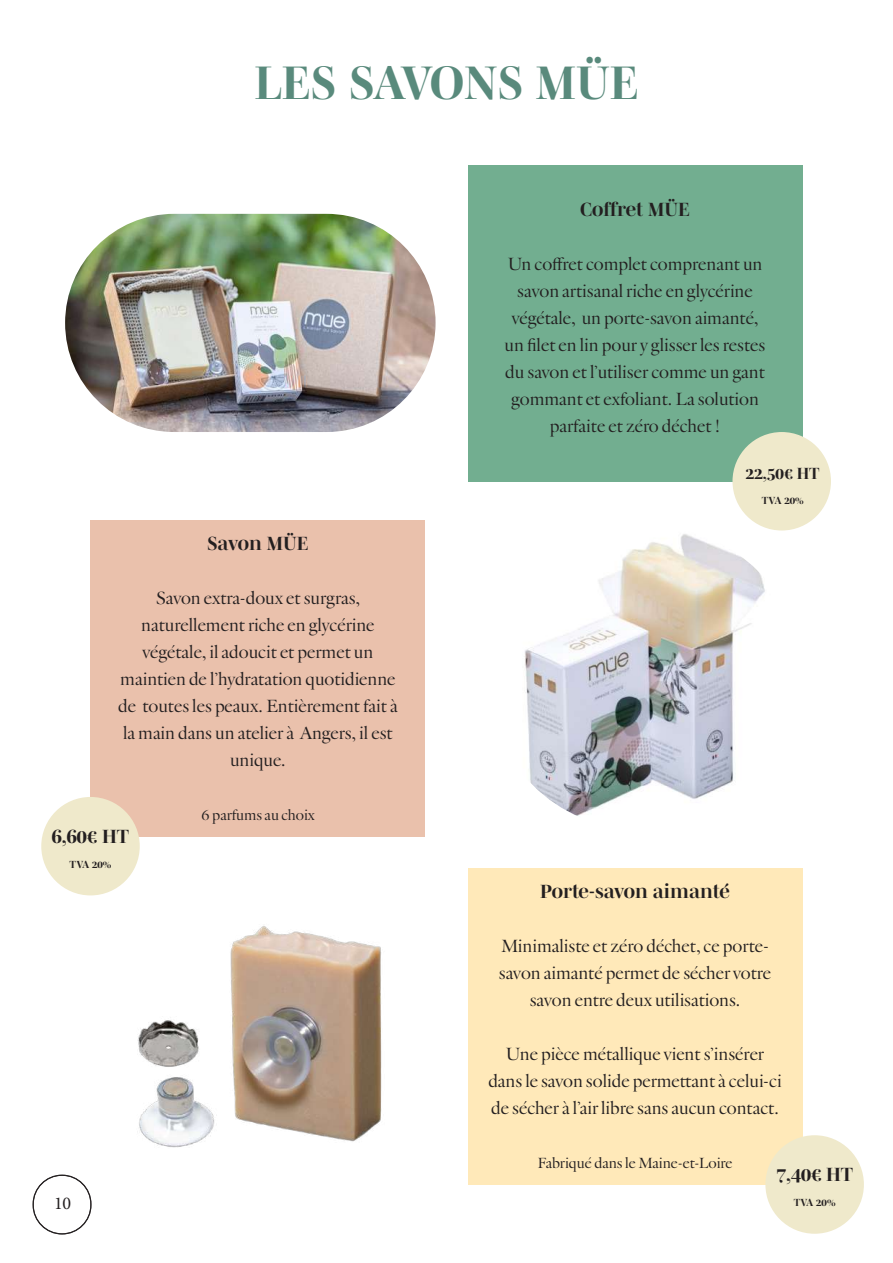
<style>
.page{position:relative;width:893px;height:1263px;background:#fff}
.page>*{position:absolute;margin:0;border:0;box-sizing:border-box;transform-origin:0 0}
.t1{font:700 48px "Mencken Std Head";color:#598a7c}
.t2{font:700 19.5px "Mencken Std Head";color:#231f20}
.t3{font:18px/27px "Verdigris MVB Pro Big";color:#231f20;text-align:center}
.t4{font:18px "Minion Pro";color:#231f20}
.t5{font:700 16.5px "Mencken Std Head";color:#231f20}
.t6{font:15px "Verdigris MVB Pro Big";color:#231f20}
.t7{font:700 10.5px "Mencken Std Head";color:#231f20}
</style>
<div class="page">
<div style="left:33px;top:1175px;width:58px;height:59px;border:1px solid #231f20;border-radius:29px"></div>
<div style="left:468px;top:868px;width:334px;height:316px;background:#ffe9b9"></div>
<div style="left:468px;top:165px;width:334px;height:316px;background:#72ae90"></div>
<div style="left:91px;top:520px;width:334px;height:316px;background:#eac1ac"></div>
<div style="left:732px;top:432px;width:99px;height:98px;background:#efe9cb;border-radius:50%"></div>
<div style="left:41px;top:797px;width:99px;height:98px;background:#efe9cb;border-radius:50%"></div>
<div style="left:765px;top:1135px;width:99px;height:99px;background:#efe9cb;border-radius:50%"></div>
<img style="left:65px;top:214px;width:371px;height:218px;border-radius:109px">
<img style="left:488px;top:527px;width:314px;height:302px;border-radius:151px">
<img style="left:98px;top:891px;width:284px;height:257px">
<h1 class="t1" style="left:254px;top:55px;width:386px">LES SAVONS MÜE</h1>
<p class="t2" style="left:580px;top:198px;width:111px">Coffret MÜE</p>
<p class="t3" style="left:505px;top:251px;width:262px">Un coffret complet comprenant un savon artisanal riche en glycérine végétale, un porte-savon aimanté, un filet en lin pour y glisser les restes du savon et l’utiliser comme un gant gommant et exfoliant. La solution parfaite et zéro déchet !</p>
<p class="t2" style="left:207px;top:532px;width:103px">Savon MÜE</p>
<p class="t3" style="left:118px;top:585px;width:281px">Savon extra-doux et surgras, naturellement riche en glycérine végétale, il adoucit et permet un maintien de l’hydratation quotidienne de toutes les peaux. Entièrement fait à la main dans un atelier à Angers, il est unique.</p>
<p class="t6" style="left:201px;top:806px;width:115px">6 parfums au choix</p>
<p class="t2" style="left:52px;top:825px;width:79px">6,60€ HT</p>
<p class="t7" style="left:70px;top:858px;width:43px">TVA 20%</p>
<p class="t4" style="left:54px;top:1191px;width:19px">10</p>
<p class="t5" style="left:746px;top:464px;width:75px">22,50€ HT</p>
<p class="t7" style="left:762px;top:495px;width:43px">TVA 20%</p>
<p class="t2" style="left:540px;top:881px;width:191px">Porte-savon aimanté</p>
<p class="t3" style="left:499px;top:933px;width:274px">Minimaliste et zéro déchet, ce porte&shy;savon aimanté permet de sécher votre savon entre deux utilisations.</p>
<p class="t3" style="left:488px;top:1041px;width:295px">Une pièce métallique vient s’insérer dans le savon solide permettant à celui-ci de sécher à l’air libre sans aucun contact.</p>
<p class="t6" style="left:538px;top:1154px;width:196px">Fabriqué dans le Maine-et-Loire</p>
<p class="t2" style="left:776px;top:1163px;width:79px">7,40€ HT</p>
<p class="t7" style="left:794px;top:1197px;width:43px">TVA 20%</p>
</div>
